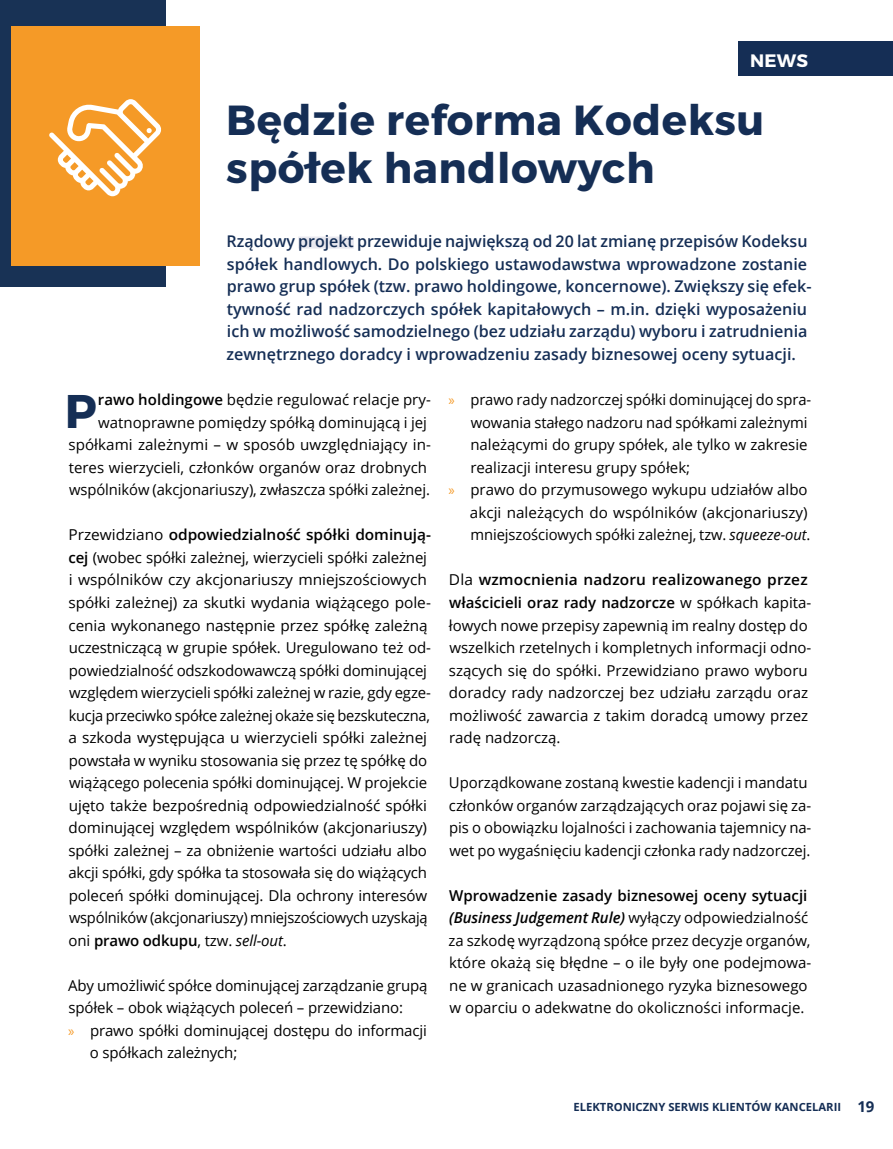
<style>
.page{position:relative;width:893px;height:1149px;background:#fff}
.page>*{position:absolute;margin:0;border:0;box-sizing:border-box;transform-origin:0 0}
.t1{font:47.1px "Trueno Bd";color:#152e55}
.t2{font:42px/48px "Trueno Bd";letter-spacing:.015em;color:#152e55}
.t3{font:18px "Trueno Bd";color:#fff}
.t4{font:600 16.2px/22.5px "Open Sans";color:#152e55}
.t5{font:15px/22.5px "Open Sans";letter-spacing:-.005em;color:#000}
.t6{font:700 11.25px "Open Sans";color:#152e55}
.s1{font-family:"Myriad Pro";color:#f59a27}
.s2{font-style:italic}
.s3{font-weight:600}
.s4{font-weight:600;font-style:italic}
.s5{font-size:15px}
</style>
<div class="page">
<div style="left:739px;top:41px;width:154px;height:34px;background:#152e55"></div>
<div style="left:298px;top:236px;width:56px;height:12px;background:#e8e8ef"></div>
<div style="left:0;top:0;width:165px;height:286px;background:#183255"></div>
<div style="left:11px;top:26px;width:189px;height:239px;background:#f59a27"></div>
<svg style="left:49px;top:99px;width:112px;height:97px"></svg>
<p class="t3" style="left:750px;top:49px;width:59px">NEWS</p>
<h2 class="t2" style="left:226px;top:97px;width:540px">Będzie reforma Kodeksu spółek handlowych</h2>
<p class="t4" style="left:226px;top:229px;width:587px">Rządowy projekt przewiduje największą od 20 lat zmianę przepisów Kodeksu spółek handlowych. Do polskiego ustawodawstwa wprowadzone zostanie prawo grup spółek (tzw. prawo holdingowe, koncernowe). Zwiększy się efek&shy;tywność rad nadzorczych spółek kapitałowych – m.in. dzięki wyposażeniu ich w możliwość samodzielnego (bez udziału zarządu) wyboru i zatrudnienia zewnętrznego doradcy i wprowadzeniu zasady biznesowej oceny sytuacji.</p>
<p class="t5" style="left:449px;top:388px;width:364px"><span class="s1">»</span> prawo rady nadzorczej spółki dominującej do spra-</p>
<p class="t5" style="left:471px;top:410px;width:338px">wowania stałego nadzoru nad spółkami zależnymi</p>
<p class="t5" style="left:470px;top:433px;width:339px">należącymi do grupy spółek, ale tylko w zakresie</p>
<p class="t5" style="left:470px;top:455px;width:221px">realizacji interesu grupy spółek;</p>
<p class="t5" style="left:449px;top:478px;width:361px"><span class="s1">»</span> prawo do przymusowego wykupu udziałów albo</p>
<p class="t5" style="left:470px;top:500px;width:339px">akcji należących do wspólników (akcjonariuszy)</p>
<p class="t5" style="left:470px;top:523px;width:342px">mniejszościowych spółki zależnej, tzw. <span class="s2">squeeze-out</span>.</p>
<p class="t5" style="left:449px;top:568px;width:364px">Dla <span class="s3">wzmocnienia nadzoru realizowanego przez właścicieli oraz rady nadzorcze</span> w spółkach kapita&shy;łowych nowe przepisy zapewnią im realny dostęp do wszelkich rzetelnych i kompletnych informacji odno&shy;szących się do spółki. Przewidziano prawo wyboru doradcy rady nadzorczej bez udziału zarządu oraz możliwość zawarcia z takim doradcą umowy przez radę nadzorczą.</p>
<p class="t5" style="left:449px;top:770px;width:364px">Uporządkowane zostaną kwestie kadencji i mandatu członków organów zarządzających oraz pojawi się za&shy;pis o obowiązku lojalności i zachowania tajemnicy na&shy;wet po wygaśnięciu kadencji członka rady nadzorczej.</p>
<p class="t5" style="left:449px;top:883px;width:364px"><span class="s3">Wprowadzenie zasady biznesowej oceny sytuacji </span><span class="s4">(Business Judgement Rule)</span> wyłączy odpowiedzialność za szkodę wyrządzoną spółce przez decyzje organów, które okażą się błędne – o ile były one podejmowa&shy;ne w granicach uzasadnionego ryzyka biznesowego w oparciu o adekwatne do okoliczności informacje.</p>
<p class="t5" style="left:68px;top:388px;width:364px;text-align:right"><span class="s3">rawo holdingowe</span> będzie regulować relacje pry&shy;watnoprawne pomiędzy spółką dominującą i jej spółkami zależnymi – w sposób uwzględniający in&shy;teres wierzycieli, członków organów oraz drobnych wspólników (akcjonariuszy), zwłaszcza spółki zależnej.</p>
<p class="t5" style="left:68px;top:523px;width:364px">Przewidziano <span class="s3">odpowiedzialność spółki dominują&shy;cej</span> (wobec spółki zależnej, wierzycieli spółki zależnej i wspólników czy akcjonariuszy mniejszościowych spółki zależnej) za skutki wydania wiążącego pole&shy;cenia wykonanego następnie przez spółkę zależną uczestniczącą w grupie spółek. Uregulowano też od&shy;powiedzialność odszkodowawczą spółki dominującej względem wierzycieli spółki zależnej w razie, gdy egze&shy;kucja przeciwko spółce zależnej okaże się bezskuteczna, a szkoda występująca u wierzycieli spółki zależnej powstała w wyniku stosowania się przez tę spółkę do wiążącego polecenia spółki dominującej. W projekcie ujęto także bezpośrednią odpowiedzialność spółki dominującej względem wspólników (akcjonariuszy) spółki zależnej – za obniżenie wartości udziału albo akcji spółki, gdy spółka ta stosowała się do wiążących poleceń spółki dominującej. Dla ochrony interesów wspólników (akcjonariuszy) mniejszościowych uzyskają oni <span class="s3">prawo odkupu</span>, tzw. <span class="s2">sell-out</span>.</p>
<p class="t5" style="left:68px;top:973px;width:361px">Aby umożliwić spółce dominującej zarządzanie grupą</p>
<p class="t5" style="left:68px;top:995px;width:336px">spółek – obok wiążących poleceń – przewidziano:</p>
<p class="t5" style="left:68px;top:1018px;width:360px"><span class="s1">»</span> prawo spółki dominującej dostępu do informacji</p>
<p class="t5" style="left:90px;top:1040px;width:149px">o spółkach zależnych;</p>
<h1 class="t1" style="left:65px;top:382px;width:34px">P</h1>
<p class="t6" style="left:573px;top:1099px;width:303px">ELEKTRONICZNY SERWIS KLIENTÓW KANCELARII <span class="s5">19</span></p>
</div>
